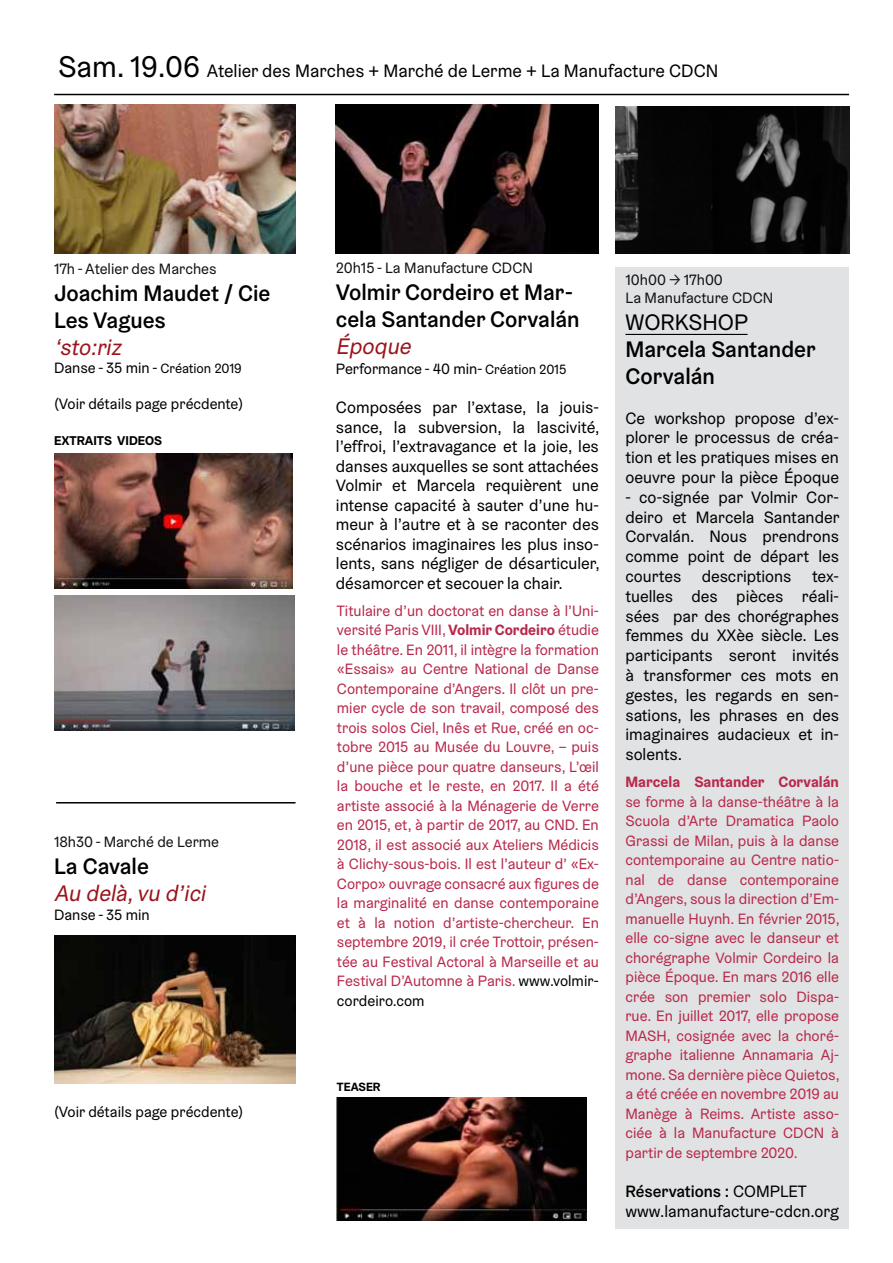
<style>
.page{position:relative;width:893px;height:1263px;background:#fff}
.page>*{position:absolute;margin:0;border:0;box-sizing:border-box;transform-origin:0 0}
.t1{font:500 22.5px/27px "Graebenbach";color:#000}
.t2{font:italic 22.5px "Graebenbach";color:#9b141b}
.t3{font:22.5px "Graebenbach";color:#000}
.t4{font:18px "Graebenbach";color:#000}
.t5{font:16.5px/19.8px "Graebenbach";color:#000;text-align:justify}
.t6{font:15px/19.5px "Graebenbach";color:#b8284b;text-align:justify}
.t7{font:15px "Graebenbach";color:#000}
.t8{font:15px/18px "Graebenbach";color:#111211}
.t9{font:700 15px "Graebenbach";color:#b8284b}
.t10{font:700 12.75px "Graebenbach";color:#000}
.t11{font:700 12px "Graebenbach";color:#000}
.s1{font-size:30px}
.s2{font-size:13.5px}
.s3{font-weight:700}
.s4{color:#000}
.s5{font-weight:500}
</style>
<div class="page">
<img style="left:54px;top:104px;width:242px;height:149px">
<hr style="left:54px;top:94px;width:795px;height:1px;background:#000">
<img style="left:336px;top:104px;width:263px;height:149px">
<img style="left:54px;top:595px;width:240px;height:136px">
<img style="left:54px;top:454px;width:238px;height:134px">
<img style="left:337px;top:1098px;width:249px;height:123px">
<img style="left:54px;top:935px;width:242px;height:149px">
<hr style="left:56px;top:802px;width:240px;height:1px;background:#000">
<div style="left:615px;top:268px;width:234px;height:961px;background:#e1e2e3"></div>
<hr style="left:625px;top:334px;width:123px;height:1px;background:#000">
<img style="left:615px;top:106px;width:234px;height:147px">
<p class="t4" style="left:58px;top:60px;width:662px"><span class="s1">Sam. 19.06</span> Atelier des Marches + Marché de Lerme + La Manufacture CDCN</p>
<p class="t8" style="left:54px;top:260px;width:164px">17h - Atelier des Marches</p>
<h1 class="t1" style="left:54px;top:280px;width:218px">Joachim Maudet / Cie<br>Les Vagues</h1>
<h1 class="t2" style="left:54px;top:334px;width:73px">‘sto:riz</h1>
<p class="t7" style="left:54px;top:359px;width:189px">Danse - 35 min - <span class="s2">Création 2019</span></p>
<p class="t7" style="left:54px;top:395px;width:191px">(Voir détails page précdente)</p>
<p class="t10" style="left:54px;top:433px;width:110px">EXTRAITS VIDEOS</p>
<p class="t8" style="left:54px;top:832px;width:167px">18h30 - Marché de Lerme</p>
<h1 class="t1" style="left:54px;top:852px;width:96px">La Cavale</h1>
<h1 class="t2" style="left:54px;top:879px;width:158px">Au delà,vu d’ici</h1>
<p class="t7" style="left:54px;top:906px;width:97px">Danse - 35 min</p>
<p class="t7" style="left:54px;top:1102px;width:191px">(Voir détails page précdente)</p>
<p class="t8" style="left:336px;top:259px;width:198px">20h15 - La Manufacture CDCN</p>
<h1 class="t1" style="left:336px;top:279px;width:245px">Volmir Cordeiro et Mar&shy;cela Santander Corvalán</h1>
<h1 class="t2" style="left:336px;top:332px;width:81px">Époque</h1>
<p class="t7" style="left:336px;top:359px;width:232px">Performance - 40 min- <span class="s2">Création 2015</span></p>
<p class="t5" style="left:336px;top:397px;width:265px">Composées par l’extase, la jouis&shy;sance, la subversion, la lascivité, l’effroi, l’extravagance et la joie, les danses auxquelles se sont attachées Volmir et Marcela requièrent une intense capacité à sauter d’une hu&shy;meur à l’autre et à se raconter des scénarios imaginaires les plus inso&shy;lents, sans négliger de désarticuler, désamorcer et secouer la chair.</p>
<p class="t6" style="left:337px;top:600px;width:263px">Titulaire d’un doctorat en danse à l’Uni&shy;versité Paris VIII, <span class="s3">Volmir Cordeiro</span> étudie le théâtre. En 2011, il intègre la formation «Essais» au Centre National de Danse Contemporaine d’Angers. Il clôt un pre&shy;mier cycle de son travail, composé des trois solos Ciel, Inês et Rue, créé en oc&shy;tobre 2015 au Musée du Louvre, – puis d’une pièce pour quatre danseurs, L’œil la bouche et le reste, en 2017. Il a été artiste associé à la Ménagerie de Verre en 2015, et, à partir de 2017, au CND. En 2018, il est associé aux Ateliers Médicis à Clichy-sous-bois. Il est l’auteur d’ «Ex-Corpo» ouvrage consacré aux figures de la marginalité en danse contemporaine et à la notion d’artiste-chercheur. En septembre 2019, il crée Trottoir, présen&shy;tée au Festival Actoral à Marseille et au Festival D’Automne à Paris. <span class="s4">www.volmir&shy;cordeiro.com</span></p>
<p class="t11" style="left:337px;top:1079px;width:45px">TEASER</p>
<p class="t8" style="left:625px;top:271px;width:149px">10h00 → 17h00<br>La Manufacture CDCN</p>
<h1 class="t3" style="left:625px;top:308px;width:124px">WORKSHOP</h1>
<h1 class="t1" style="left:625px;top:335px;width:192px">Marcela Santander<br>Corvalán</h1>
<p class="t5" style="left:625px;top:408px;width:215px">Ce workshop propose d’ex&shy;plorer le processus de créa&shy;tion et les pratiques mises en oeuvre pour la pièce Époque</p>
<p class="t5" style="left:625px;top:487px;width:215px">- co-signée par Volmir Cor&shy;deiro et Marcela Santander Corvalán. Nous prendrons comme point de départ les courtes descriptions tex&shy;tuelles des pièces réali&shy;sées par des chorégraphes femmes du XXèe siècle. Les participants seront invités à transformer ces mots en gestes, les regards en sen&shy;sations, les phrases en des imaginaires audacieux et in&shy;solents.</p>
<p class="t9" style="left:625px;top:772px;width:215px">Marcela Santander Corvalán</p>
<p class="t6" style="left:625px;top:791px;width:216px">se forme à la danse-théâtre à la Scuola d’Arte Dramatica Paolo Grassi de Milan, puis à la danse contemporaine au Centre natio&shy;nal de danse contemporaine d’Angers, sous la direction d’Em&shy;manuelle Huynh. En février 2015, elle co-signe avec le danseur et chorégraphe Volmir Cordeiro la pièce Époque. En mars 2016 elle crée son premier solo Dispa&shy;rue. En juillet 2017, elle propose MASH, cosignée avec la choré&shy;graphe italienne Annamaria Aj&shy;mone. Sa dernière pièce Quietos, a été créée en novembre 2019 au Manège à Reims. Artiste asso&shy;ciée à la Manufacture CDCN à partir de septembre 2020.</p>
<p class="t5" style="left:625px;top:1181px;width:215px"><span class="s5">Réservations :</span> COMPLET www.lamanufacture-cdcn.org</p>
</div>
